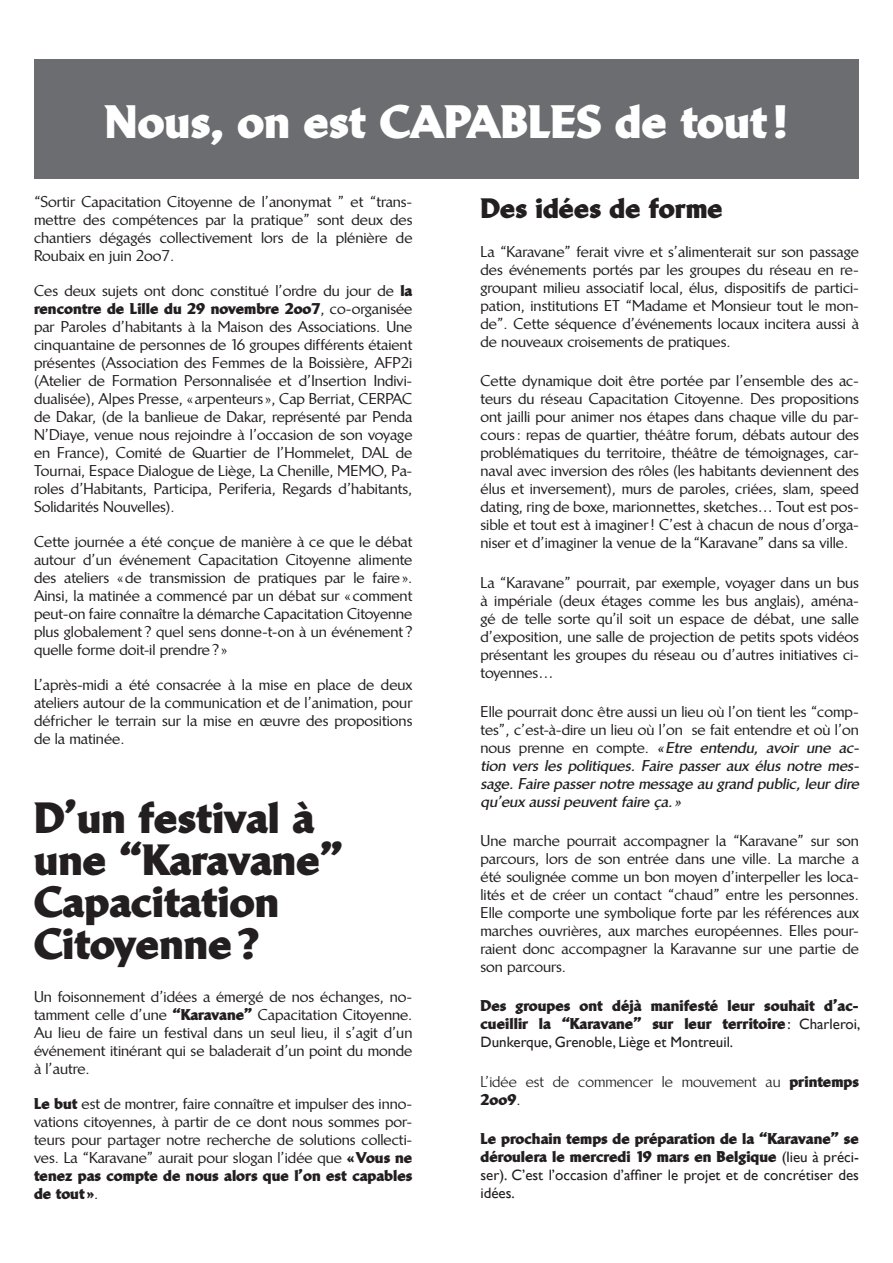
<style>
.page{position:relative;width:893px;height:1263px;background:#fff}
.page>*{position:absolute;margin:0;border:0;box-sizing:border-box;transform-origin:0 0}
.t1{font:900 45px "Linotype Brewery";color:#fff}
.t2{font:900 42px/42px "Linotype Brewery";color:#231f20}
.t3{font:900 27px "Linotype Brewery";color:#231f20}
.t4{font:500 15px/18px "Linotype Brewery";color:#231f20;text-align:justify}
.t5{font:italic 700 15px/18px "Linotype Brewery";color:#231f20}
.t6{font:900 15px/18px "Linotype Brewery";color:#231f20}
.t7{font:15px/18px "Gill Sans";color:#231f20}
.t8{font:15px/18px "Linotype Brewery";color:#231f20}
.s1{font-weight:900}
.s2{font-weight:500;font-style:normal}
.s3{font-family:"Gill Sans";font-weight:400}
.s4{font-weight:500}
</style>
<div class="page">
<div style="left:34px;top:60px;width:825px;height:119px;background:#6c6d70"></div>
<h1 class="t1" style="left:105px;top:93px;width:684px">Nous, on est CAPABLES de tout!</h1>
<p class="t4" style="left:34px;top:193px;width:380px">“Sortir Capacitation Citoyenne de l’anonymat ” et “trans&shy;mettre des compétences par la pratique” sont deux des chantiers dégagés collectivement lors de la plénière de Roubaix en juin 2oo7.</p>
<p class="t4" style="left:34px;top:282px;width:380px">Ces deux sujets ont donc constitué l’ordre du jour de <span class="s1">la rencontre de Lille du 29 novembre 2oo7</span>, co-organisée par Paroles d’habitants à la Maison des Associations. Une cinquantaine de personnes de 16 groupes différents étaient présentes (Association des Femmes de la Boissière, AFP2i (Atelier de Formation Personnalisée et d’Insertion Indivi&shy;dualisée), Alpes Presse, « arpenteurs », Cap Berriat, CERPAC de Dakar, (de la banlieue de Dakar, représenté par Penda N’Diaye, venue nous rejoindre à l’occasion de son voyage en France), Comité de Quartier de l’Hommelet, DAL de Tournai, Espace Dialogue de Liège, La Chenille, MEMO, Pa&shy;roles d’Habitants, Participa, Periferia, Regards d’habitants, Solidarités Nouvelles).</p>
<p class="t4" style="left:34px;top:533px;width:380px">Cette journée a été conçue de manière à ce que le débat autour d’un événement Capacitation Citoyenne alimente des ateliers «de transmission de pratiques par le faire».<br>Ainsi, la matinée a commencé par un débat sur « comment peut-on faire connaître la démarche Capacitation Citoyenne plus globalement ? quel sens donne-t-on à un événement ? quelle forme doit-il prendre? »</p>
<p class="t4" style="left:34px;top:676px;width:380px">L’après-midi a été consacrée à la mise en place de deux ateliers autour de la communication et de l’animation, pour défricher le terrain sur la mise en œuvre des propositions de la matinée.</p>
<h2 class="t2" style="left:34px;top:795px;width:311px">D’un festival à une “Karavane”<br>Capacitation<br>Citoyenne?</h2>
<p class="t4" style="left:34px;top:988px;width:380px">Un foisonnement d’idées a émergé de nos échanges, no&shy;tamment celle d’une <span class="s1">“Karavane”</span> Capacitation Citoyenne.<br>Au lieu de faire un festival dans un seul lieu, il s’agit d’un événement itinérant qui se baladerait d’un point du monde à l’autre.</p>
<p class="t4" style="left:34px;top:1095px;width:380px"><span class="s1">Le but</span> est de montrer, faire connaître et impulser des inno&shy;vations citoyennes, à partir de ce dont nous sommes por&shy;teurs pour partager notre recherche de solutions collecti&shy;ves. La “Karavane” aurait pour slogan l’idée que <span class="s1">«Vous ne tenez pas compte de nous alors que l’on est capables de tout»</span>.</p>
<h3 class="t3" style="left:480px;top:191px;width:244px">Des idées de forme</h3>
<p class="t4" style="left:480px;top:243px;width:380px">La “Karavane” ferait vivre et s’alimenterait sur son passage des événements portés par les groupes du réseau en re&shy;groupant milieu associatif local, élus, dispositifs de partici&shy;pation, institutions ET “Madame et Monsieur tout le mon&shy;de”. Cette séquence d’événements locaux incitera aussi à de nouveaux croisements de pratiques.</p>
<p class="t4" style="left:480px;top:372px;width:380px">Cette dynamique doit être portée par l’ensemble des ac&shy;teurs du réseau Capacitation Citoyenne. Des propositions ont jailli pour animer nos étapes dans chaque ville du par&shy;cours: repas de quartier, théâtre forum, débats autour des problématiques du territoire, théâtre de témoignages, car&shy;naval avec inversion des rôles (les habitants deviennent des élus et inversement), murs de paroles, criées, slam, speed dating, ring de boxe, marionnettes, sketches… Tout est pos&shy;sible et tout est à imaginer! C’est à chacun de nous d’orga&shy;niser et d’imaginer la venue de la “Karavane” dans sa ville.</p>
<p class="t4" style="left:480px;top:573px;width:380px">La “Karavane” pourrait, par exemple, voyager dans un bus à impériale (deux étages comme les bus anglais), aména&shy;gé de telle sorte qu’il soit un espace de débat, une salle d’exposition, une salle de projection de petits spots vidéos présentant les groupes du réseau ou d’autres initiatives ci&shy;toyennes…</p>
<p class="t5" style="left:480px;top:702px;width:383px"><span class="s2">Elle pourrait donc être aussi un lieu où l’on tient les “comp&shy;tes”, c’est-à-dire un lieu où l’on se fait entendre et où l’on n o u s p re n n e e n c o m p te .</span> «Etre entendu, avoir une ac&shy;tion vers les politiques. Faire passer aux élus notre mes&shy;sage. Faire passer notre message au grand public, leur dire qu’eux aussi peuvent faire ça. »</p>
<p class="t4" style="left:480px;top:832px;width:380px">Une marche pourrait accompagner la “Karavane” sur son parcours, lors de son entrée dans une ville. La marche a été soulignée comme un bon moyen d’interpeller les loca&shy;lités et de créer un contact “chaud” entre les personnes.<br>Elle comporte une symbolique forte par les références aux marches ouvrières, aux marches européennes. Elles pour&shy;raient donc accompagner la Karavanne sur une partie de son parcours.</p>
<p class="t6" style="left:480px;top:996px;width:381px">Des groupes ont déjà manifesté leur souhait d’ac&shy;cueillir la “Karavane” sur leur territoire<span class="s3">: Charleroi,</span></p>
<p class="t7" style="left:480px;top:1033px;width:254px">Dunkerque, Grenoble, Liège et Montreuil.</p>
<p class="t8" style="left:480px;top:1072px;width:380px">L’idée est de commencer le mouvement au <span class="s1">printemps<br>2oo9</span><span class="s4">.</span></p>
<p class="t6" style="left:480px;top:1129px;width:380px">Le prochain temps de préparation de la “Karavane” se déroulera le mercredi 19 mars en Belgique <span class="s3">(lieu à préci-</span></p>
<p class="t7" style="left:480px;top:1166px;width:380px">ser). C’est l’occasion d’affiner le projet et de concrétiser des idées.</p>
</div>
